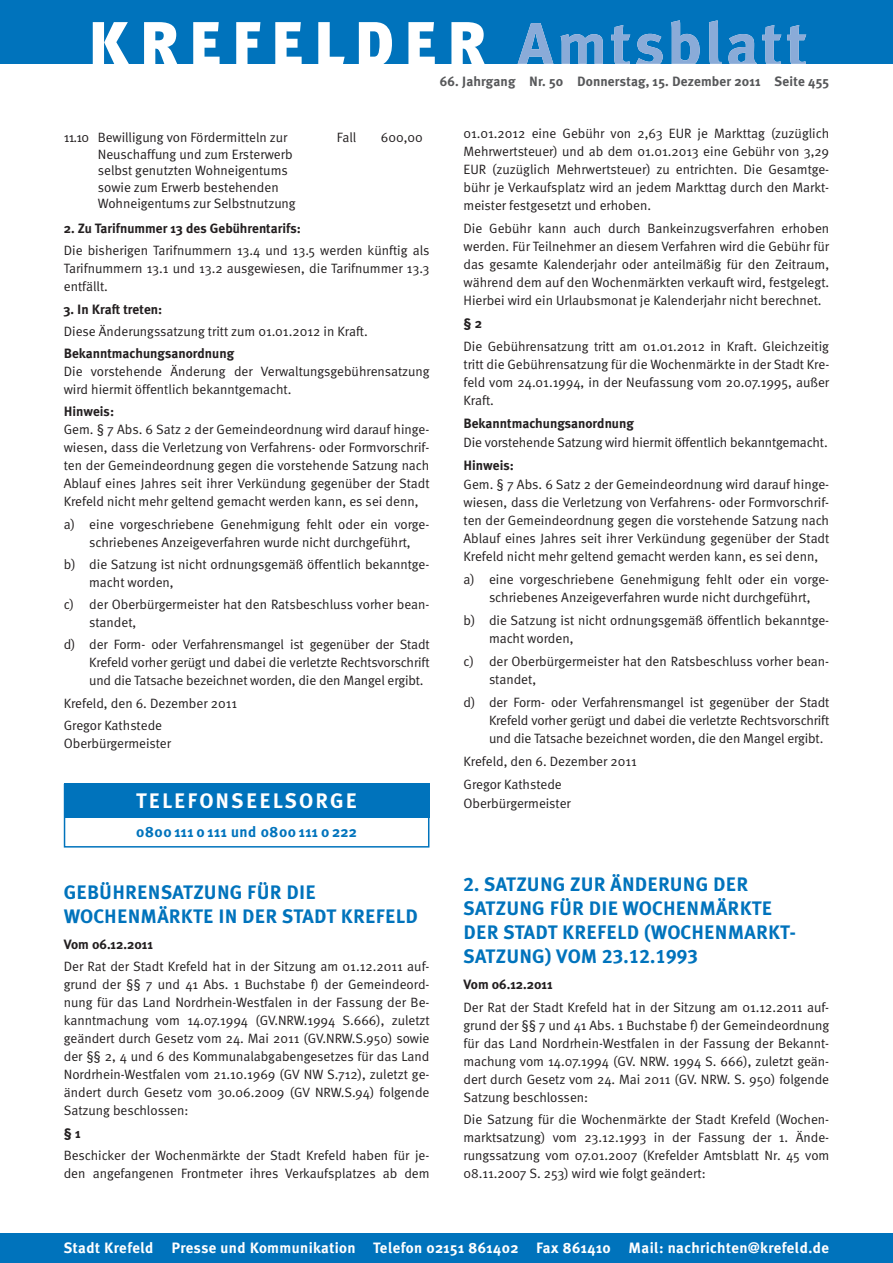
<style>
.page{position:relative;width:893px;height:1263px;background:#fff}
.page>*{position:absolute;margin:0;border:0;box-sizing:border-box;transform-origin:0 0}
.t1{font:700 21px "Meta Plus";letter-spacing:.1em;color:#fff}
.t2{font:700 19.5px/24px "Meta Plus";letter-spacing:.01em;color:#0073bc}
.t3{font:700 15px "Meta Plus";letter-spacing:.025em;color:#fff}
.t4{font:700 15px "Meta Plus";letter-spacing:.025em;color:#0073bc}
.t5{font:13.5px/18px "Meta Normal";color:#231f20;text-align:justify}
.t6{font:700 13.5px "Meta Plus";color:#231f20}
.t7{font:700 13.5px "Meta Plus";letter-spacing:.01em;color:#57585a}
.s1{font-family:"Meta Plus Bold Caps";font-weight:400}
</style>
<div class="page">
<div style="left:0;top:0;width:893px;height:64px;background:#0073bc"></div>
<svg style="left:93px;top:22px;width:392px;height:42px"></svg>
<svg style="left:517px;top:20px;width:289px;height:44px"></svg>
<div style="left:0;top:1233px;width:893px;height:30px;background:#0073bc"></div>
<div style="left:64px;top:784px;width:365px;height:63px;border:2px solid #0073bc"></div>
<div style="left:64px;top:783px;width:365px;height:34px;background:#0073bc"></div>
<p class="t7" style="left:440px;top:76px;width:391px">66. Jahrgang Nr. 50 Donnerstag, 15. Dezember 2011 Seite 455</p>
<p class="t5" style="left:98px;top:131px;width:199px;line-height:16.5px;text-align:left;text-indent:-34px">11.10 Bewilligung von Fördermitteln zur Neuschaffung und zum Ersterwerb selbst genutzten Wohneigentums sowie zum Erwerb bestehenden Wohneigentums zur Selbstnutzung</p>
<p class="t5" style="left:337px;top:130px;width:21px">Fall</p>
<p class="t5" style="left:381px;top:130px;width:43px">600,00</p>
<p class="t6" style="left:64px;top:223px;width:239px">2. Zu Tarifnummer 13 des Gebührentarifs:</p>
<p class="t5" style="left:64px;top:243px;width:367px">Die bisherigen Tarifnummern 13.4 und 13.5 werden künftig als Tarifnummern 13.1 und 13.2 ausgewiesen, die Tarifnummer 13.3 entfällt.</p>
<p class="t6" style="left:64px;top:304px;width:100px">3. In Kraft treten:</p>
<p class="t5" style="left:64px;top:323px;width:306px">Diese Änderungssatzung tritt zum 01.01.2012 in Kraft.</p>
<p class="t6" style="left:64px;top:348px;width:172px">Bekanntmachungsanordnung</p>
<p class="t5" style="left:64px;top:364px;width:367px">Die vorstehende Änderung der Verwaltungsgebührensatzung wird hiermit öffentlich bekanntgemacht.</p>
<p class="t6" style="left:64px;top:407px;width:52px">Hinweis:</p>
<p class="t5" style="left:64px;top:422px;width:367px">Gem. § 7 Abs. 6 Satz 2 der Gemeindeordnung wird darauf hinge&shy;wiesen, dass die Verletzung von Verfahrens- oder Formvorschrif&shy;ten der Gemeindeordnung gegen die vorstehende Satzung nach Ablauf eines Jahres seit ihrer Verkündung gegenüber der Stadt Krefeld nicht mehr geltend gemacht werden kann, es sei denn,</p>
<p class="t5" style="left:64px;top:516px;width:367px;text-align:center">a) eine vorgeschriebene Genehmigung fehlt oder ein vorge&shy;schriebenes Anzeigeverfahren wurde nicht durchgeführt,</p>
<p class="t5" style="left:89px;top:556px;width:342px;text-indent:-26px">b) die Satzung ist nicht ordnungsgemäß öffentlich bekanntge&shy;macht worden,</p>
<p class="t5" style="left:89px;top:596px;width:342px;text-indent:-26px">c) der Oberbürgermeister hat den Ratsbeschluss vorher bean&shy;standet,</p>
<p class="t5" style="left:89px;top:637px;width:342px;text-indent:-26px">d) der Form- oder Verfahrensmangel ist gegenüber der Stadt Krefeld vorher gerügt und dabei die verletzte Rechtsvorschrift und die Tatsache bezeichnet worden, die den Mangel ergibt.</p>
<p class="t5" style="left:64px;top:693px;width:175px;line-height:22.2px">Krefeld, den 6. Dezember 2011<br>Gregor Kathstede</p>
<p class="t5" style="left:64px;top:735px;width:109px">Oberbürgermeister</p>
<h1 class="t1" style="left:136px;top:793px;width:223px">TELEFONSEELSORGE</h1>
<p class="t4" style="left:136px;top:826px;width:222px">0800 111 0 111 und 0800 111 0 222</p>
<h2 class="t2" style="left:64px;top:881px;width:356px">GEBÜHRENSATZUNG FÜR DIE<br>WOCHENMÄRKTE IN DER STADT KREFELD</h2>
<p class="t6" style="left:64px;top:939px;width:91px">Vom 06.12.2011</p>
<p class="t5" style="left:64px;top:959px;width:367px">Der Rat der Stadt Krefeld hat in der Sitzung am 01.12.2011 auf&shy;grund der §§ 7 und 41 Abs. 1 Buchstabe f) der Gemeindeord&shy;nung für das Land Nordrhein-Westfalen in der Fassung der Be&shy;kanntmachung vom 14.07.1994 (GV.NRW.1994 S.666), zuletzt geändert durch Gesetz vom 24. Mai 2011 (GV.NRW.S.950) sowie der §§ 2, 4 und 6 des Kommunalabgabengesetzes für das Land Nordrhein-Westfalen vom 21.10.1969 (GV NW S.712), zuletzt ge&shy;ändert durch Gesetz vom 30.06.2009 (GV NRW.S.94) folgende Satzung beschlossen:</p>
<p class="t6" style="left:64px;top:1128px;width:18px">§ 1</p>
<p class="t5" style="left:64px;top:1147px;width:367px">Beschicker der Wochenmärkte der Stadt Krefeld haben für je&shy;den angefangenen Frontmeter ihres Verkaufsplatzes ab dem</p>
<p class="t5" style="left:463px;top:126px;width:367px">01.01.2012 eine Gebühr von 2,63 EUR je Markttag (zuzüglich Mehrwertsteuer) und ab dem 01.01.2013 eine Gebühr von 3,29<br>EUR (zuzüglich Mehrwertsteuer) zu entrichten. Die Gesamtge&shy;bühr je Verkaufsplatz wird an jedem Markttag durch den Markt&shy;meister festgesetzt und erhoben.</p>
<p class="t5" style="left:463px;top:221px;width:367px">Die Gebühr kann auch durch Bankeinzugsverfahren erhoben werden. Für Teilnehmer an diesem Verfahren wird die Gebühr für das gesamte Kalenderjahr oder anteilmäßig für den Zeitraum, während dem auf den Wochenmärkten verkauft wird, festgelegt.<br>Hierbei wird ein Urlaubsmonat je Kalenderjahr nicht berechnet.</p>
<p class="t6" style="left:463px;top:318px;width:20px">§ 2</p>
<p class="t5" style="left:463px;top:339px;width:367px">Die Gebührensatzung tritt am 01.01.2012 in Kraft. Gleichzeitig tritt die Gebührensatzung für die Wochenmärkte in der Stadt Kre&shy;feld vom 24.01.1994, in der Neufassung vom 20.07.1995, außer Kraft.</p>
<p class="t6" style="left:463px;top:418px;width:172px">Bekanntmachungsanordnung</p>
<p class="t5" style="left:463px;top:434px;width:366px">Die vorstehende Satzung wird hiermit öffentlich bekanntgemacht.</p>
<p class="t6" style="left:463px;top:460px;width:52px">Hinweis:</p>
<p class="t5" style="left:463px;top:476px;width:367px">Gem. § 7 Abs. 6 Satz 2 der Gemeindeordnung wird darauf hinge&shy;wiesen, dass die Verletzung von Verfahrens- oder Formvorschrif&shy;ten der Gemeindeordnung gegen die vorstehende Satzung nach Ablauf eines Jahres seit ihrer Verkündung gegenüber der Stadt Krefeld nicht mehr geltend gemacht werden kann, es sei denn,</p>
<p class="t5" style="left:463px;top:571px;width:367px;text-align:center">a) eine vorgeschriebene Genehmigung fehlt oder ein vorge&shy;schriebenes Anzeigeverfahren wurde nicht durchgeführt,</p>
<p class="t5" style="left:489px;top:612px;width:342px;text-indent:-26px">b) die Satzung ist nicht ordnungsgemäß öffentlich bekanntge&shy;macht worden,</p>
<p class="t5" style="left:489px;top:653px;width:342px;text-indent:-26px">c) der Oberbürgermeister hat den Ratsbeschluss vorher bean&shy;standet,</p>
<p class="t5" style="left:489px;top:694px;width:342px;text-indent:-26px">d) der Form- oder Verfahrensmangel ist gegenüber der Stadt Krefeld vorher gerügt und dabei die verletzte Rechtsvorschrift und die Tatsache bezeichnet worden, die den Mangel ergibt.</p>
<p class="t5" style="left:463px;top:751px;width:175px;line-height:23.1px">Krefeld, den 6. Dezember 2011<br>Gregor Kathstede</p>
<p class="t5" style="left:463px;top:795px;width:109px">Oberbürgermeister</p>
<h2 class="t2" style="left:463px;top:873px;width:334px"><span class="s1">2</span>. SATZUNG ZUR ÄNDERUNG DER<br>SATZUNG FÜR DIE WOCHENMÄRKTE<br>DER STADT KREFELD (WOCHENMARKT-<br>SATZUNG) VOM <span class="s1">23.12.1993</span></h2>
<p class="t6" style="left:463px;top:979px;width:91px">Vom 06.12.2011</p>
<p class="t5" style="left:463px;top:999px;width:367px">Der Rat der Stadt Krefeld hat in der Sitzung am 01.12.2011 auf&shy;grund der §§ 7 und 41 Abs. 1 Buchstabe f) der Gemeindeordnung für das Land Nordrhein-Westfalen in der Fassung der Bekannt&shy;machung vom 14.07.1994 (GV. NRW. 1994 S. 666), zuletzt geän&shy;dert durch Gesetz vom 24. Mai 2011 (GV. NRW. S. 950) folgende Satzung beschlossen:</p>
<p class="t5" style="left:463px;top:1111px;width:367px">Die Satzung für die Wochenmärkte der Stadt Krefeld (Wochen&shy;marktsatzung) vom 23.12.1993 in der Fassung der 1. Ände&shy;rungssatzung vom 07.01.2007 (Krefelder Amtsblatt Nr. 45 vom 08.11.2007 S. 253) wird wie folgt geändert:</p>
<p class="t3" style="left:64px;top:1242px;width:767px">Stadt Krefeld Presse und Kommunikation Telefon 02151 861402 Fax 861410 Mail: nachrichten@krefeld.de</p>
</div>
